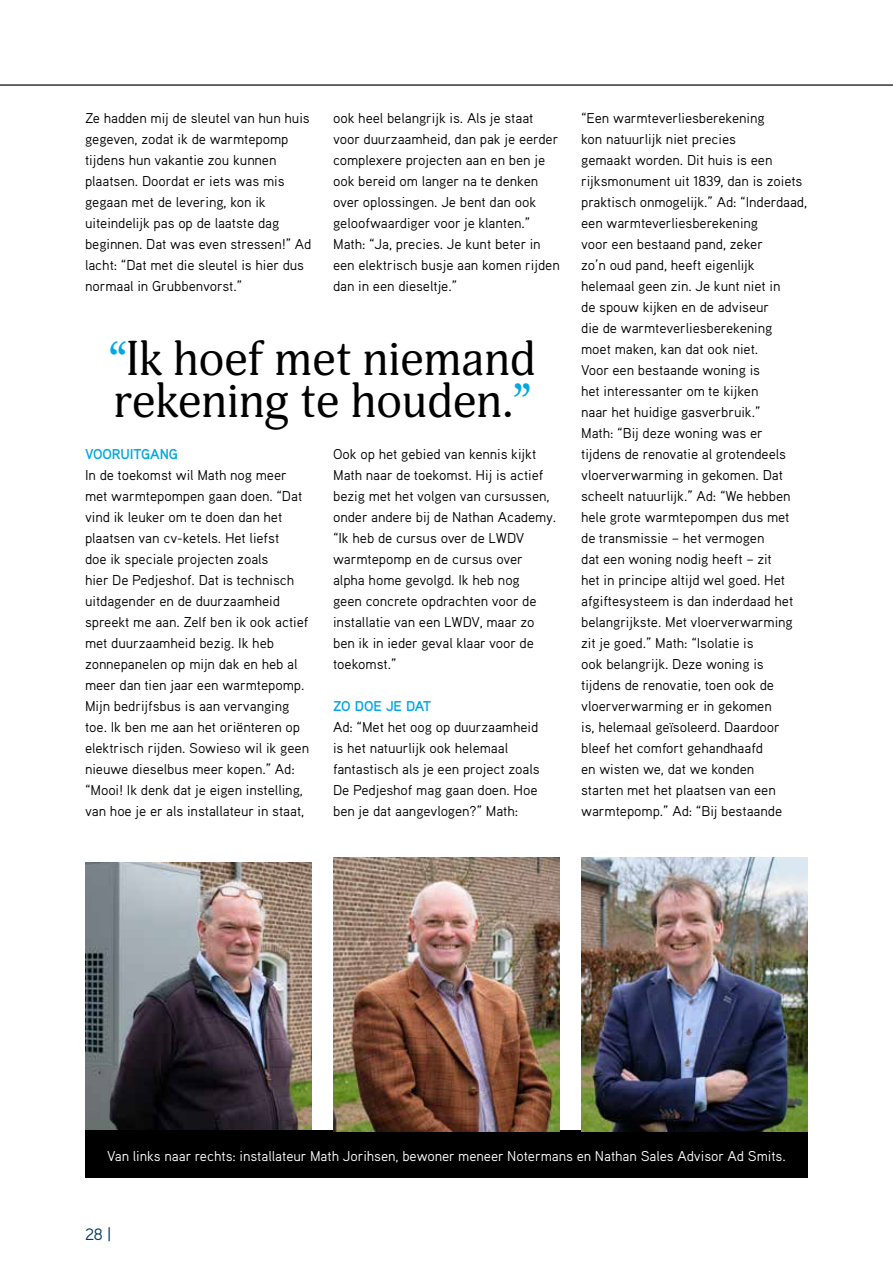
<style>
.page{position:relative;width:893px;height:1263px;background:#fff}
.page>*{position:absolute;margin:0;border:0;box-sizing:border-box;transform-origin:0 0}
.t1{font:48px/42px "Adonis";color:#000}
.t2{font:16.5px "Aaux Pro OT";color:#00385f}
.t3{font:14.25px/21px "Aaux Pro";letter-spacing:-.005em;color:#000}
.t4{font:14.25px "Aaux Pro";letter-spacing:-.005em;color:#fff}
.t5{font:700 14.25px "Aaux Pro";letter-spacing:-.005em;color:#00a8e2}
.s1{color:#00a8e2}
</style>
<div class="page">
<img style="left:85px;top:862px;width:227px;height:269px">
<div style="left:85px;top:1131px;width:723px;height:47px;background:#000"></div>
<img style="left:333px;top:858px;width:227px;height:273px">
<img style="left:581px;top:858px;width:227px;height:273px">
<hr style="left:0;top:84px;width:893px;height:2px;background:#000">
<p class="t3" style="left:85px;top:107px;width:228px">Ze hadden mij de sleutel van hun huis gegeven, zodat ik de warmtepomp tijdens hun vakantie zou kunnen plaatsen. Doordat er iets was mis gegaan met de levering, kon ik uiteindelijk pas op de laatste dag beginnen. Dat was even stressen!” Ad lacht: “Dat met die sleutel is hier dus normaal in Grubbenvorst.”</p>
<p class="t3" style="left:333px;top:107px;width:228px">ook heel belangrijk is. Als je staat voor duurzaamheid, dan pak je eerder complexere projecten aan en ben je ook bereid om langer na te denken over oplossingen. Je bent dan ook geloofwaardiger voor je klanten.” Math: “Ja, precies. Je kunt beter in een elektrisch busje aan komen rijden dan in een dieseltje.”</p>
<h1 class="t1" style="left:109px;top:338px;width:429px"><span class="s1">“</span>Ik hoef met niemand rekening te houden.<span class="s1">”</span></h1>
<p class="t5" style="left:85px;top:444px;width:95px">VOORUITGANG</p>
<p class="t3" style="left:85px;top:464px;width:226px">In de toekomst wil Math nog meer met warmtepompen gaan doen. “Dat vind ik leuker om te doen dan het plaatsen van cv-ketels. Het liefst<br>doe ik speciale projecten zoals<br>hier De Pedjeshof. Dat is technisch uitdagender en de duurzaamheid spreekt me aan. Zelf ben ik ook actief met duurzaamheid bezig. Ik heb zonnepanelen op mijn dak en heb al meer dan tien jaar een warmtepomp.<br>Mijn bedrijfsbus is aan vervanging toe. Ik ben me aan het oriënteren op elektrisch rijden. Sowieso wil ik geen nieuwe dieselbus meer kopen.” Ad: “Mooi! Ik denk dat je eigen instelling, van hoe je er als installateur in staat,</p>
<p class="t3" style="left:333px;top:443px;width:225px">Ook op het gebied van kennis kijkt<br>Math naar de toekomst. Hij is actief bezig met het volgen van cursussen, onder andere bij de Nathan Academy. “Ik heb de cursus over de LWDV warmtepomp en de cursus over alpha home gevolgd. Ik heb nog<br>geen concrete opdrachten voor de installatie van een LWDV, maar zo ben ik in ieder geval klaar voor de toekomst.”</p>
<p class="t5" style="left:333px;top:697px;width:100px">ZO DOE JE DAT</p>
<p class="t3" style="left:333px;top:716px;width:208px">Ad: “Met het oog op duurzaamheid is het natuurlijk ook helemaal fantastisch als je een project zoals<br>De Pedjeshof mag gaan doen. Hoe ben je dat aangevlogen?” Math:</p>
<p class="t3" style="left:581px;top:107px;width:228px">“Een warmteverliesberekening<br>kon natuurlijk niet precies<br>gemaakt worden. Dit huis is een rijksmonument uit 1839, dan is zoiets praktisch onmogelijk.” Ad: “Inderdaad, een warmteverliesberekening<br>voor een bestaand pand, zeker<br>zo’n oud pand, heeft eigenlijk helemaal geen zin. Je kunt niet in<br>de spouw kijken en de adviseur<br>die de warmteverliesberekening<br>moet maken, kan dat ook niet.<br>Voor een bestaande woning is<br>het interessanter om te kijken<br>naar het huidige gasverbruik.”<br>Math: “Bij deze woning was er<br>tijdens de renovatie al grotendeels vloerverwarming in gekomen. Dat scheelt natuurlijk.” Ad: “We hebben hele grote warmtepompen dus met de transmissie – het vermogen<br>dat een woning nodig heeft – zit<br>het in principe altijd wel goed. Het afgiftesysteem is dan inderdaad het belangrijkste. Met vloerverwarming zit je goed.” Math: “Isolatie is<br>ook belangrijk. Deze woning is<br>tijdens de renovatie, toen ook de vloerverwarming er in gekomen<br>is, helemaal geïsoleerd. Daardoor bleef het comfort gehandhaafd<br>en wisten we, dat we konden<br>starten met het plaatsen van een warmtepomp.” Ad: “Bij bestaande</p>
<p class="t4" style="left:107px;top:1147px;width:680px">Van links naar rechts: installateur Math Jorihsen, bewoner meneer Notermans en Nathan Sales Advisor Ad Smits.</p>
<p class="t2" style="left:85px;top:1223px;width:28px">28 |</p>
</div>
